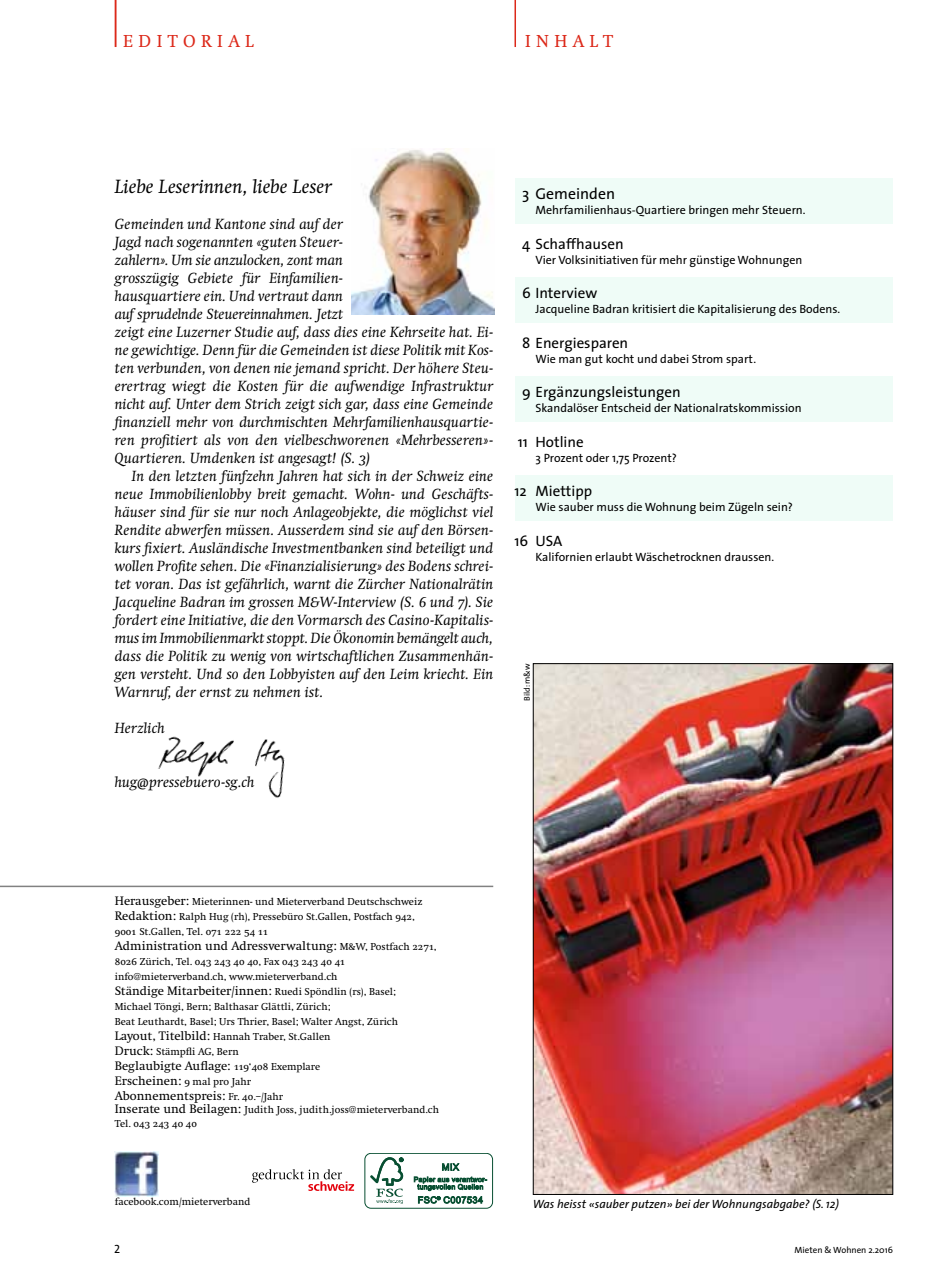
<style>
.page{position:relative;width:927px;height:1276px;background:#fff}
.page>*{position:absolute;margin:0;border:0;box-sizing:border-box;transform-origin:0 0}
.t1{font:italic 19.5px "Swift Neue LT Pro";letter-spacing:.005em;color:#000}
.t2{font:18px "Swift";letter-spacing:.3em;color:#dc291a}
.t3{font:15.75px "The Sans";color:#000}
.t4{font:italic 15px/18px "Swift Neue LT Pro";letter-spacing:.02em;color:#000}
.t5{font:15px "The Sans";color:#000}
.t6{font:12.75px "Swift";color:#000}
.t7{font:12px "The Sans";color:#000}
.t8{font:italic 12px "The Sans";color:#000}
.t9{font:12px "The Sans Caps";color:#000}
.t10{font:10.5px/15px "Swift";color:#000}
.t11{font:9px "The Sans";color:#000}
.t12{font:8.25px "The Sans";color:#000}
.s1{font-size:12.75px}
.s2{font-family:"Swift SC"}
.s3{font-size:10.5px}
.s4{font-family:"Swift SC";font-size:10.5px}
</style>
<div class="page">
<div style="left:364px;top:1153px;width:129px;height:55px;border:1px solid #084f32;border-radius:6px"></div>
<svg style="left:370px;top:1157px;width:33px;height:47px"></svg>
<svg style="left:442px;top:1163px;width:17px;height:7px"></svg>
<svg style="left:414px;top:1176px;width:73px;height:27px"></svg>
<img style="left:114px;top:1151px;width:45px;height:45px">
<svg style="left:252px;top:1169px;width:102px;height:22px"></svg>
<hr style="left:0;top:885px;width:493px;height:2px;background:#818181">
<img style="left:351px;top:149px;width:143px;height:166px">
<div style="left:515px;top:178px;width:378px;height:46px;background:#effcf7"></div>
<div style="left:515px;top:277px;width:378px;height:46px;background:#effcf7"></div>
<div style="left:515px;top:376px;width:378px;height:46px;background:#effcf7"></div>
<div style="left:515px;top:475px;width:378px;height:46px;background:#effcf7"></div>
<hr style="left:115px;top:0;width:1px;height:47px;background:#dc291a">
<hr style="left:514px;top:0;width:2px;height:47px;background:#dc291a">
<img style="left:158px;top:736px;width:127px;height:62px">
<img style="left:535px;top:665px;width:356px;height:527px">
<h1 class="t2" style="left:123px;top:31px;width:132px">EDITORIAL</h1>
<h1 class="t2" style="left:525px;top:31px;width:89px">INHALT</h1>
<p class="t1" style="left:115px;top:175px;width:219px">Liebe Leserinnen, liebe Leser</p>
<p class="t4" style="left:115px;top:215px;width:380px">Gemeinden und Kantone sind auf der<br>Jagd nach sogenannten «guten Steuer-<br>zahlern». Um sie anzulocken, zont man<br>grosszügig Gebiete für Einfamilien-<br>hausquartiere ein. Und vertraut dann<br>auf sprudelnde Steuereinnahmen. Jetzt<br>zeigt eine Luzerner Studie auf, dass dies eine Kehrseite hat. Ei&shy;ne gewichtige. Denn für die Gemeinden ist diese Politik mit Kos&shy;ten verbunden, von denen nie jemand spricht. Der höhere Steu&shy;erertrag wiegt die Kosten für die aufwendige Infrastruktur nicht auf. Unter dem Strich zeigt sich gar, dass eine Gemeinde finanziell mehr von durchmischten Mehrfamilienhausquartie&shy;ren profitiert als von den vielbeschworenen «Mehrbesseren»- Quartieren. Umdenken ist angesagt! (S. 3)</p>
<p class="t4" style="left:115px;top:467px;width:380px;text-align:justify;text-indent:17px">In den letzten fünfzehn Jahren hat sich in der Schweiz eine neue Immobilienlobby breit gemacht. Wohn- und Geschäfts&shy;häuser sind für sie nur noch Anlageobjekte, die möglichst viel Rendite abwerfen müssen. Ausserdem sind sie auf den Börsen&shy;kurs fixiert. Ausländische Investmentbanken sind beteiligt und wollen Profite sehen. Die «Finanzialisierung» des Bodens schrei&shy;tet voran. Das ist gefährlich, warnt die Zürcher Nationalrätin Jacqueline Badran im grossen M&amp;W-Interview (S. 6 und 7). Sie fordert eine Initiative, die den Vormarsch des Casino-Kapitalis&shy;mus im Immobilienmarkt stoppt. Die Ökonomin bemängelt auch, dass die Politik zu wenig von wirtschaftlichen Zusammenhän&shy;gen versteht. Und so den Lobbyisten auf den Leim kriecht. Ein Warnruf, der ernst zu nehmen ist.</p>
<p class="t4" style="left:115px;top:719px;width:51px">Herzlich</p>
<p class="t4" style="left:115px;top:773px;width:141px">hug@pressebuero-sg.ch</p>
<p class="t3" style="left:522px;top:181px;width:95px">3 Gemeinden</p>
<p class="t7" style="left:535px;top:200px;width:272px">Mehrfamilienhaus-Quartiere bringen mehr Steuern.</p>
<p class="t5" style="left:522px;top:231px;width:103px">4 Schaffhausen</p>
<p class="t7" style="left:535px;top:249px;width:268px">Vier Volksinitiativen für mehr günstige Wohnungen</p>
<p class="t5" style="left:522px;top:280px;width:77px">6 Interview</p>
<p class="t7" style="left:535px;top:299px;width:306px">Jacqueline Badran kritisiert die Kapitalisierung des Bodens.</p>
<p class="t5" style="left:522px;top:330px;width:108px">8 Energiesparen</p>
<p class="t7" style="left:535px;top:348px;width:222px">Wie man gut kocht und dabei Strom spart.</p>
<p class="t5" style="left:522px;top:379px;width:160px">9 Ergänzungsleistungen</p>
<p class="t7" style="left:535px;top:398px;width:268px">Skandalöser Entscheid der Nationalratskommission</p>
<p class="t5" style="left:518px;top:429px;width:67px">11 Hotline</p>
<p class="t7" style="left:535px;top:447px;width:143px">3 Prozent oder 1,75 Prozent?</p>
<p class="t5" style="left:514px;top:478px;width:79px">12 Miettipp</p>
<p class="t7" style="left:535px;top:497px;width:259px">Wie sauber muss die Wohnung beim Zügeln sein?</p>
<p class="t5" style="left:514px;top:528px;width:49px">16 USA</p>
<p class="t7" style="left:535px;top:546px;width:240px">Kalifornien erlaubt Wäschetrocknen draussen.</p>
<p class="t12" style="left:520px;top:701px;width:39px;rotate:-90deg">Bild: m&amp;w</p>
<p class="t10" style="left:115px;top:894px;width:309px"><span class="s1">Herausgeber:</span> Mieterinnen- und Mieterverband Deutschschweiz</p>
<p class="t10" style="left:115px;top:909px;width:302px"><span class="s1">Redaktion:</span> Ralph Hug (rh), Pressebüro St.Gallen, Postfach <span class="s2">942</span>,<br><span class="s2">9001</span> St.Gallen, Tel. <span class="s2">071 222 54 11</span></p>
<p class="t6" style="left:115px;top:939px;width:323px">Administration und Adressverwaltung: <span class="s3">M&amp;W, Postfach</span> <span class="s4">2271,</span></p>
<p class="t10" style="left:115px;top:954px;width:232px"><span class="s2">8026</span> Zürich, Tel. <span class="s2">043 243 40 40</span>, Fax <span class="s2">043 243 40 41 </span>info@mieterverband.ch, www.mieterverband.ch</p>
<p class="t6" style="left:115px;top:984px;width:283px">Ständige Mitarbeiter/innen: <span class="s3">Ruedi Spöndlin (rs), Basel;</span></p>
<p class="t10" style="left:115px;top:999px;width:285px">Michael Töngi, Bern; Balthasar Glättli, Zürich;<br>Beat Leuthardt, Basel; Urs Thrier, Basel; Walter Angst, Zürich</p>
<p class="t10" style="left:115px;top:1029px;width:217px"><span class="s1">Layout, Titelbild:</span> Hannah Traber, St.Gallen</p>
<p class="t10" style="left:115px;top:1044px;width:126px"><span class="s1">Druck:</span> Stämpfli AG, Bern</p>
<p class="t6" style="left:115px;top:1059px;width:207px">Beglaubigte Auflage: <span class="s4">119‘408</span> <span class="s3">Exemplare</span></p>
<p class="t6" style="left:115px;top:1074px;width:138px">Erscheinen: <span class="s4">9</span> <span class="s3">mal pro Jahr</span></p>
<p class="t6" style="left:115px;top:1089px;width:170px">Abonnementspreis: <span class="s3">Fr.</span> <span class="s4">40</span><span class="s3">.–/Jahr</span></p>
<p class="t10" style="left:115px;top:1103px;width:326px;line-height:13.5px"><span class="s1">Inserate und Beilagen:</span> Judith Joss, judith.joss@mieterverband.ch<br>Tel. <span class="s2">043 243 40 40</span></p>
<p class="t10" style="left:115px;top:1194px;width:137px">facebook.com/mieterverband</p>
<p class="t8" style="left:533px;top:1194px;width:308px">Was heisst «sauber putzen» bei der Wohnungsabgabe? (S. 12)</p>
<p class="t9" style="left:114px;top:1239px;width:8px">2</p>
<p class="t11" style="left:795px;top:1242px;width:100px">Mieten &amp; Wohnen 2.2016</p>
</div>
